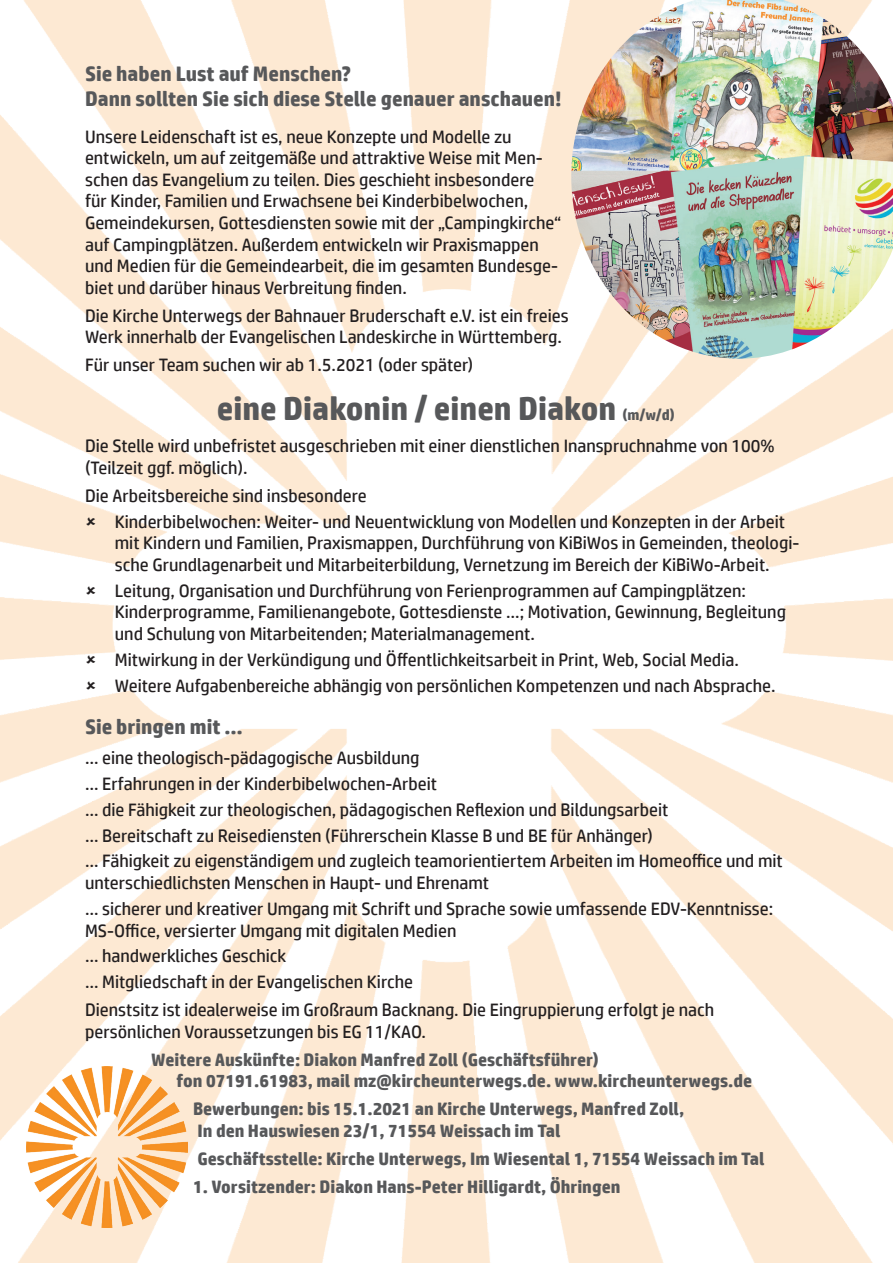
<style>
.page{position:relative;width:893px;height:1263px;background:#fff}
.page>*{position:absolute;margin:0;border:0;box-sizing:border-box;transform-origin:0 0}
.t1{font:700 33px "HP Simplified";color:#57585a}
.t2{font:700 21px/25.2px "HP Simplified";color:#57585a}
.t3{font:18px/21.6px "HP Simplified";color:#231f20}
.t4{font:700 18px/21.6px "HP Simplified";color:#57585a}
.s1{font-size:15px}
</style>
<div class="page">
<img style="left:0;top:0;width:893px;height:1263px">
<img style="left:571px;top:0;width:322px;height:359px">
<img style="left:27px;top:1066px;width:161px;height:161px">
<svg style="left:86px;top:517px;width:9px;height:8px"></svg>
<svg style="left:86px;top:586px;width:9px;height:8px"></svg>
<svg style="left:86px;top:655px;width:9px;height:8px"></svg>
<svg style="left:86px;top:681px;width:9px;height:8px"></svg>
<p class="t2" style="left:85px;top:61px;width:478px">Sie haben Lust auf Menschen?<br>Dann sollten Sie sich diese Stelle genauer anschauen!</p>
<p class="t3" style="left:85px;top:125px;width:478px">Unsere Leidenschaft ist es, neue Konzepte und Modelle zu entwickeln, um auf zeitgemäße und attraktive Weise mit Men&shy;schen das Evangelium zu teilen. Dies geschieht insbesondere<br>für Kinder, Familien und Erwachsene bei Kinderbibelwochen, Gemeindekursen, Gottesdiensten sowie mit der „Campingkirche“ auf Campingplätzen. Außerdem entwickeln wir Praxismappen und Medien für die Gemeindearbeit, die im gesamten Bundesge&shy;biet und darüber hinaus Verbreitung finden.</p>
<p class="t3" style="left:85px;top:304px;width:485px">Die Kirche Unterwegs der Bahnauer Bruderschaft e.V. ist ein freies<br>Werk innerhalb der Evangelischen Landeskirche in Württemberg.</p>
<p class="t3" style="left:85px;top:354px;width:390px">Für unser Team suchen wir ab 1.5.2021 (oder später)</p>
<h1 class="t1" style="left:217px;top:389px;width:459px">eine Diakonin / einen Diakon <span class="s1">(m/w/d)</span></h1>
<p class="t3" style="left:85px;top:435px;width:691px">Die Stelle wird unbefristet ausgeschrieben mit einer dienstlichen Inanspruchnahme von 100% (Teilzeit ggf. möglich).</p>
<p class="t3" style="left:115px;top:482px;width:672px;line-height:25.8px;text-indent:-30px">Die Arbeitsbereiche sind insbesondere<br>Kinderbibelwochen: Weiter- und Neuentwicklung von Modellen und Konzepten in der Arbeit</p>
<p class="t3" style="left:115px;top:532px;width:686px">mit Kindern und Familien, Praxismappen, Durchführung von KiBiWos in Gemeinden, theologi&shy;sche Grundlagenarbeit und Mitarbeiterbildung, Vernetzung im Bereich der KiBiWo-Arbeit.</p>
<p class="t3" style="left:115px;top:579px;width:673px">Leitung, Organisation und Durchführung von Ferienprogrammen auf Campingplätzen:<br>Kinderprogramme, Familienangebote, Gottesdienste …; Motivation, Gewinnung, Begleitung und Schulung von Mitarbeitenden; Materialmanagement.</p>
<p class="t3" style="left:115px;top:646px;width:662px;line-height:25.8px">Mitwirkung in der Verkündigung und Öffentlichkeitsarbeit in Print, Web, Social Media.<br>Weitere Aufgabenbereiche abhängig von persönlichen Kompetenzen und nach Absprache.</p>
<p class="t2" style="left:85px;top:714px;width:159px">Sie bringen mit …</p>
<p class="t3" style="left:85px;top:745px;width:699px;line-height:25.8px">… eine theologisch-pädagogische Ausbildung<br>… Erfahrungen in der Kinderbibelwochen-Arbeit<br>… die Fähigkeit zur theologischen, pädagogischen Reflexion und Bildungsarbeit<br>… Bereitschaft zu Reisediensten (Führerschein Klasse B und BE für Anhänger)<br>… Fähigkeit zu eigenständigem und zugleich teamorientiertem Arbeiten im Homeoffice und mit</p>
<p class="t3" style="left:85px;top:870px;width:690px;line-height:25.8px">unterschiedlichsten Menschen in Haupt- und Ehrenamt<br>… sicherer und kreativer Umgang mit Schrift und Sprache sowie umfassende EDV-Kenntnisse:</p>
<p class="t3" style="left:85px;top:917px;width:373px;line-height:25.8px">MS-Office, versierter Umgang mit digitalen Medien … handwerkliches Geschick<br>… Mitgliedschaft in der Evangelischen Kirche</p>
<p class="t3" style="left:85px;top:999px;width:631px">Dienstsitz ist idealerweise im Großraum Backnang. Die Eingruppierung erfolgt je nach persönlichen Voraussetzungen bis EG 11/KAO.</p>
<p class="t4" style="left:177px;top:1048px;width:577px;text-indent:-26px">Weitere Auskünfte: Diakon Manfred Zoll (Geschäftsführer)<br>fon 07191.61983, mail mz@kircheunterwegs.de. www.kircheunterwegs.de</p>
<p class="t4" style="left:193px;top:1098px;width:493px">Bewerbungen: bis 15.1.2021 an Kirche Unterwegs, Manfred Zoll,<br>In den Hauswiesen 23/1, 71554 Weissach im Tal</p>
<p class="t4" style="left:198px;top:1148px;width:568px">Geschäftsstelle: Kirche Unterwegs, Im Wiesental 1, 71554 Weissach im Tal</p>
<p class="t4" style="left:193px;top:1175px;width:429px">1. Vorsitzender: Diakon Hans-Peter Hilligardt, Öhringen</p>
</div>
